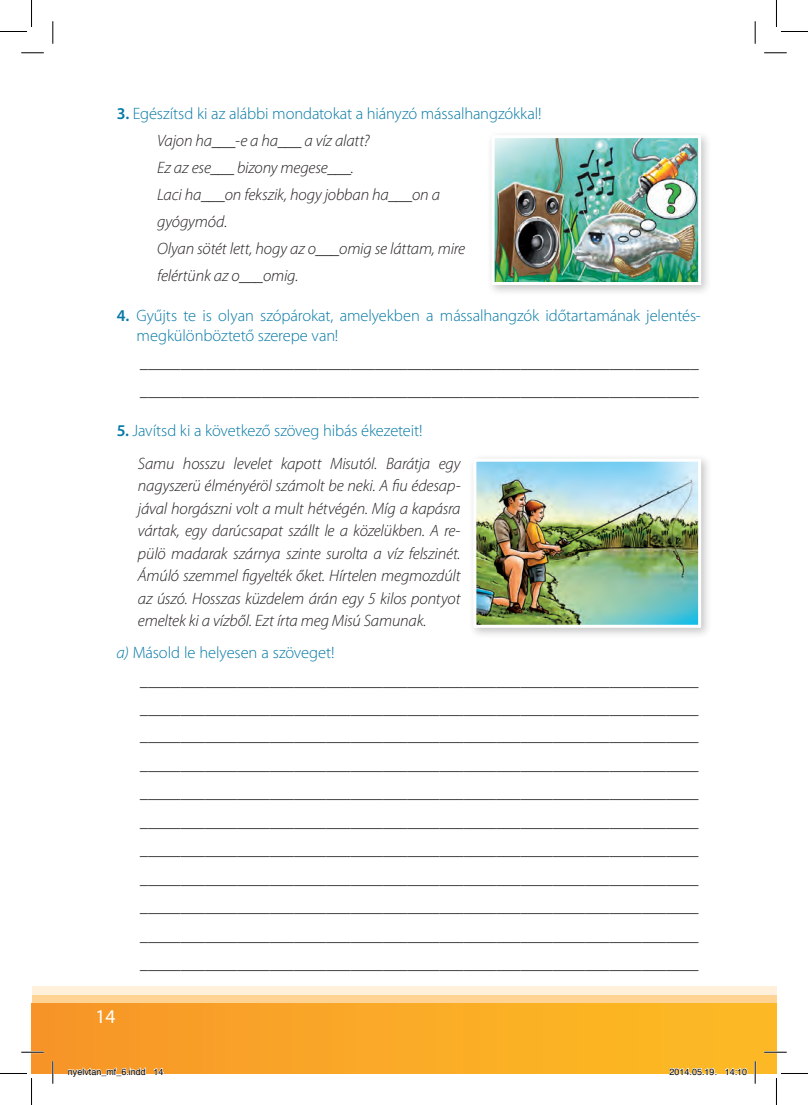
<style>
.page{position:relative;width:808px;height:1105px;background:#fff}
.page>*{position:absolute;margin:0;border:0;box-sizing:border-box;transform-origin:0 0}
.t1{font:19.5px "Myriad Pro";color:#fff}
.t2{font:italic 300 16.5px/28.3px "Myriad Pro";letter-spacing:-.01em;color:#231f20}
.t3{font:300 16.5px/19.8px "Myriad Pro";letter-spacing:-.01em;color:#0679a5}
.t4{font:9px "Helvetica";color:#000}
.s1{font-weight:600;font-style:normal;color:#0679a5}
.s2{font-style:normal;color:#0679a5}
.s3{font-weight:600}
.s4{color:#0679a5}
</style>
<div class="page">
<div style="left:32px;top:986px;width:744px;height:87px;background:#fef0da"></div>
<div style="left:32px;top:995px;width:744px;height:78px;background:#fed393"></div>
<div style="left:32px;top:1003px;width:744px;height:70px;background:linear-gradient(to right,#f79629,#fdbd24)"></div>
<div style="left:486px;top:130px;width:226px;height:166px;background:#231f20;opacity:.25"></div>
<img style="left:495px;top:139px;width:201px;height:142px">
<div style="left:491px;top:135px;width:209px;height:150px;border:3px solid #fff"></div>
<div style="left:468px;top:453px;width:244px;height:186px;background:#231f20;opacity:.25"></div>
<img style="left:477px;top:463px;width:219px;height:161px">
<div style="left:473px;top:459px;width:227px;height:169px;border:3px solid #fff"></div>
<hr style="left:21px;top:1051px;width:23px;height:2px;background:#fff">
<hr style="left:763px;top:1051px;width:23px;height:2px;background:#fff">
<hr style="left:52px;top:1061px;width:2px;height:22px;background:#fff">
<hr style="left:753px;top:1061px;width:2px;height:22px;background:#fff">
<svg style="left:21px;top:53px;width:23px;height:1px"></svg>
<svg style="left:764px;top:53px;width:22px;height:1px"></svg>
<svg style="left:21px;top:1052px;width:23px;height:1px"></svg>
<svg style="left:763px;top:1052px;width:23px;height:1px"></svg>
<svg style="left:53px;top:21px;width:1px;height:23px"></svg>
<svg style="left:53px;top:1061px;width:1px;height:22px"></svg>
<svg style="left:754px;top:21px;width:1px;height:23px"></svg>
<svg style="left:754px;top:1061px;width:1px;height:22px"></svg>
<svg style="left:0;top:0;width:32px;height:32px"></svg>
<svg style="left:0;top:1073px;width:32px;height:32px"></svg>
<svg style="left:776px;top:0;width:31px;height:32px"></svg>
<svg style="left:775px;top:1073px;width:32px;height:32px"></svg>
<svg style="left:68px;top:1067px;width:78px;height:7px"></svg>
<svg style="left:154px;top:1067px;width:10px;height:7px"></svg>
<svg style="left:668px;top:1067px;width:48px;height:7px"></svg>
<svg style="left:724px;top:1067px;width:23px;height:7px"></svg>
<p class="t2" style="left:157px;top:100px;width:385px;line-height:27px;text-indent:-40px"><span class="s1">3.</span> <span class="s2">Egészítsd ki az alábbi mondatokat a hiányzó mássalhangzókkal!<br></span>Vajon ha___-e a ha___ a víz alatt?<br>Ez az ese___ bizony megese___.<br>Laci ha___on fekszik, hogy jobban ha___on a<br>gyógymód.<br>Olyan sötét lett, hogy az o___omig se láttam, mire<br>felértünk az o___omig.</p>
<p class="t3" style="left:136px;top:305px;width:565px;text-indent:-20px"><span class="s3">4.</span> Gyűjts te is olyan szópárokat, amelyekben a mássalhangzók időtartamának jelentés&shy;megkülönböztető szerepe van!</p>
<p class="t2" style="left:141px;top:349px;width:560px;line-height:27.8px">_____________________________________________________________________ _____________________________________________________________________</p>
<p class="t2" style="left:138px;top:413px;width:324px;line-height:33px;text-indent:-21px"><span class="s1">5.</span> <span class="s2">Javítsd ki a következő szöveg hibás ékezeteit!<br></span>Samu hosszu levelet kapott Misutól. Barátja egy</p>
<p class="t2" style="left:138px;top:474px;width:324px;line-height:22.5px;text-align:justify">nagyszerü élményéröl számolt be neki. A fiu édesap&shy;jával horgászni volt a mult hétvégén. Míg a kapásra vártak, egy darúcsapat szállt le a közelükben. A re&shy;pülö madarak szárnya szinte surolta a víz felszinét.<br>Ámúló szemmel figyelték őket. Hírtelen megmozdúlt az úszó. Hosszas küzdelem árán egy 5 kilos pontyot emeltek ki a vízből. Ezt írta meg Misú Samunak.</p>
<p class="t2" style="left:141px;top:638px;width:560px;text-indent:-24px"><span class="s4">a)</span> <span class="s2">Másold le helyesen a szöveget! </span>_____________________________________________________________________ _____________________________________________________________________ _____________________________________________________________________ _____________________________________________________________________ _____________________________________________________________________ _____________________________________________________________________ _____________________________________________________________________ _____________________________________________________________________ _____________________________________________________________________ _____________________________________________________________________ _____________________________________________________________________</p>
<p class="t1" style="left:95px;top:1005px;width:22px">14</p>
<p class="t4" style="left:68px;top:1064px;width:97px">nyelvtan_mf_6.indd 14</p>
<p class="t4" style="left:669px;top:1064px;width:79px">2014.05.19. 14:10</p>
</div>
